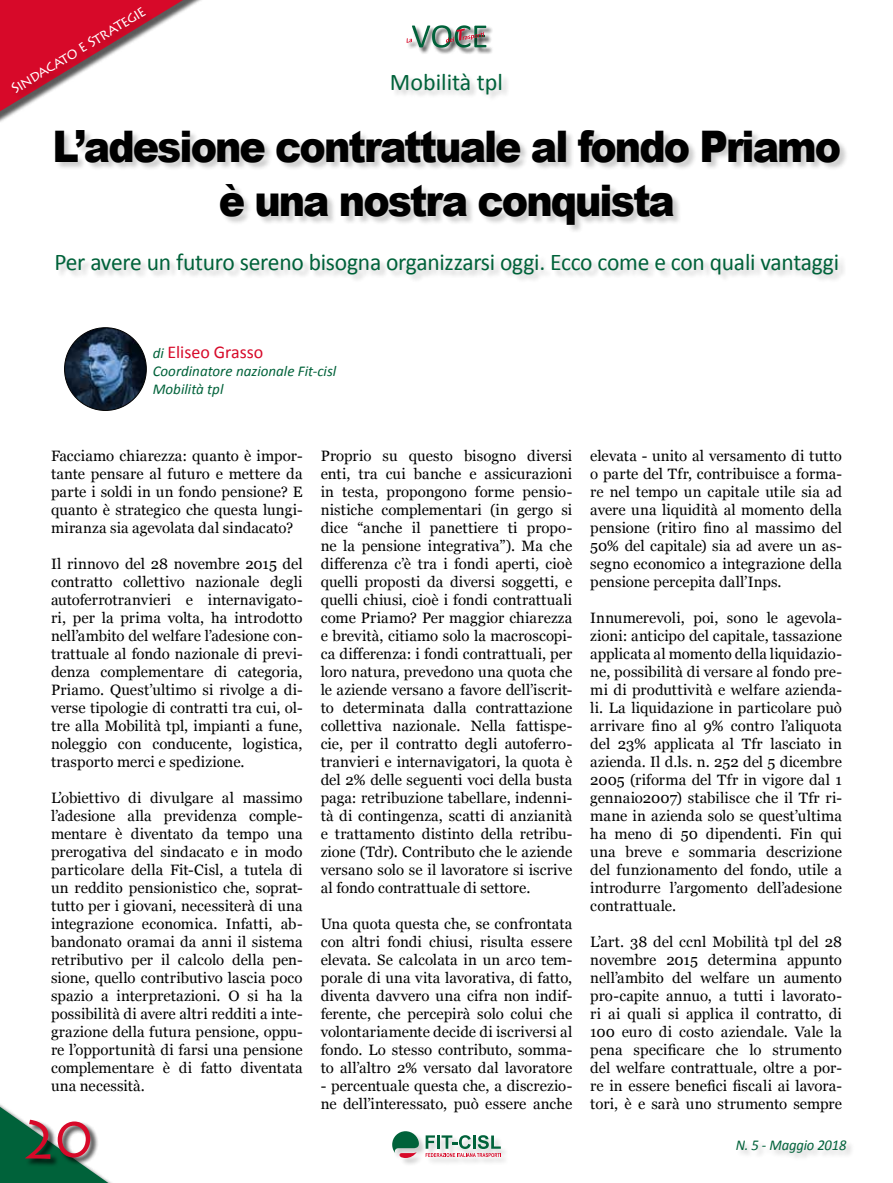
<style>
.page{position:relative;width:893px;height:1183px;background:#fff}
.page>*{position:absolute;margin:0;border:0;box-sizing:border-box;transform-origin:0 0}
.t1{font:54px "Lithos Pro";color:#d70929;scale:.95 1}
.t2{font:900 43.5px/54px "Arial";letter-spacing:-.05em;color:#000;text-align:center;scale:.91 1}
.t3{font:24px "Calibri";letter-spacing:-.01em;color:#00623a}
.t4{font:18px "Calibri";color:#d70929}
.t5{font:15px/18px "Georgia";letter-spacing:.005em;color:#000;text-align:justify}
.t6{font:italic 15px/18px "Calibri";color:#00623a}
.t7{font:15px "Lithos Pro";color:#fff;scale:.95 1}
.s1{font-style:italic;font-size:15px;color:#00623a}
</style>
<div class="page">
<div style="left:392px;top:74px;width:118px;height:28px;background:#000;opacity:.2"></div>
<div style="left:55px;top:130px;width:794px;height:104px;background:#000;opacity:.2"></div>
<div style="left:56px;top:254px;width:790px;height:29px;background:#000;opacity:.2"></div>
<img style="left:65px;top:327px;width:81px;height:83px">
<div style="left:64px;top:327px;width:83px;height:83px;border:1px solid #000;border-radius:50%"></div>
<div style="left:412px;top:25px;width:81px;height:30px;background:#000;opacity:.65"></div>
<div style="left:407px;top:39px;width:12px;height:11px;background:#f9f9f9"></div>
<div style="left:446px;top:29px;width:45px;height:20px;background:#000;opacity:.65"></div>
<svg style="left:407px;top:25px;width:79px;height:23px"></svg>
<svg style="left:0;top:1104px;width:110px;height:78px"></svg>
<div style="left:25px;top:1119px;width:74px;height:48px;background:#000;opacity:.65"></div>
<div style="left:393px;top:1131px;width:117px;height:35px;background:#000;opacity:.2"></div>
<svg style="left:392px;top:1131px;width:27px;height:26px"></svg>
<svg style="left:426px;top:1134px;width:75px;height:22px"></svg>
<div style="left:737px;top:1140px;width:118px;height:21px;background:#000;opacity:.2"></div>
<svg style="left:0;top:0;width:201px;height:119px"></svg>
<div style="left:11px;top:7px;width:144px;height:95px;background:#000;opacity:.2"></div>
<p class="t7" style="left:8px;top:82px;width:164px;rotate:-31deg">Sindacato e Strategie</p>
<h3 class="t3" style="left:390px;top:67px;width:115px">Mobilità tpl</h3>
<h2 class="t2" style="left:53px;top:118px;width:868px">L’adesione contrattuale al fondo Priamo è una nostra conquista</h2>
<h3 class="t3" style="left:54px;top:247px;width:786px">Per avere un futuro sereno bisogna organizzarsi oggi. Ecco come e con quali vantaggi</h3>
<p class="t4" style="left:153px;top:340px;width:112px"><span class="s1">di</span> Eliseo Grasso</p>
<p class="t6" style="left:153px;top:361px;width:185px">Coordinatore nazionale Fit-cisl<br>Mobilità tpl</p>
<p class="t5" style="left:51px;top:445px;width:253px">Facciamo chiarezza: quanto è impor&shy;tante pensare al futuro e mettere da parte i soldi in un fondo pensione? E quanto è strategico che questa lungi&shy;miranza sia agevolata dal sindacato?</p>
<p class="t5" style="left:51px;top:553px;width:253px">Il rinnovo del 28 novembre 2015 del contratto collettivo nazionale degli autoferrotranvieri e internavigato&shy;ri, per la prima volta, ha introdotto nell’ambito del welfare l’adesione con&shy;trattuale al fondo nazionale di previ&shy;denza complementare di categoria, Priamo. Quest’ultimo si rivolge a di&shy;verse tipologie di contratti tra cui, ol&shy;tre alla Mobilità tpl, impianti a fune, noleggio con conducente, logistica, trasporto merci e spedizione.</p>
<p class="t5" style="left:51px;top:787px;width:253px">L’obiettivo di divulgare al massimo l’adesione alla previdenza comple&shy;mentare è diventato da tempo una prerogativa del sindacato e in modo particolare della Fit-Cisl, a tutela di un reddito pensionistico che, soprat&shy;tutto per i giovani, necessiterà di una integrazione economica. Infatti, ab&shy;bandonato oramai da anni il sistema retributivo per il calcolo della pen&shy;sione, quello contributivo lascia poco spazio a interpretazioni. O si ha la possibilità di avere altri redditi a inte&shy;grazione della futura pensione, oppu&shy;re l’opportunità di farsi una pensione complementare è di fatto diventata una necessità.</p>
<h1 class="t1" style="left:22px;top:1108px;width:76px">20</h1>
<p class="t5" style="left:321px;top:445px;width:253px">Proprio su questo bisogno diversi enti, tra cui banche e assicurazioni in testa, propongono forme pensio&shy;nistiche complementari (in gergo si dice “anche il panettiere ti propo&shy;ne la pensione integrativa”). Ma che differenza c’è tra i fondi aperti, cioè quelli proposti da diversi soggetti, e quelli chiusi, cioè i fondi contrattuali come Priamo? Per maggior chiarezza e brevità, citiamo solo la macroscopi&shy;ca differenza: i fondi contrattuali, per loro natura, prevedono una quota che le aziende versano a favore dell’iscrit&shy;to determinata dalla contrattazione collettiva nazionale. Nella fattispe&shy;cie, per il contratto degli autoferro&shy;tranvieri e internavigatori, la quota è del 2% delle seguenti voci della busta paga: retribuzione tabellare, indenni&shy;tà di contingenza, scatti di anzianità e trattamento distinto della retribu&shy;zione (Tdr). Contributo che le aziende versano solo se il lavoratore si iscrive al fondo contrattuale di settore.</p>
<p class="t5" style="left:321px;top:913px;width:253px">Una quota questa che, se confrontata con altri fondi chiusi, risulta essere elevata. Se calcolata in un arco tem&shy;porale di una vita lavorativa, di fatto, diventa davvero una cifra non indif&shy;ferente, che percepirà solo colui che volontariamente decide di iscriversi al fondo. Lo stesso contributo, somma&shy;to all’altro 2% versato dal lavoratore</p>
<p class="t5" style="left:321px;top:1075px;width:253px">- percentuale questa che, a discrezio&shy;ne dell’interessato, può essere anche</p>
<p class="t5" style="left:590px;top:445px;width:253px">elevata - unito al versamento di tutto o parte del Tfr, contribuisce a forma&shy;re nel tempo un capitale utile sia ad avere una liquidità al momento della pensione (ritiro fino al massimo del 50% del capitale) sia ad avere un as&shy;segno economico a integrazione della pensione percepita dall’Inps.</p>
<p class="t5" style="left:590px;top:607px;width:253px">Innumerevoli, poi, sono le agevola&shy;zioni: anticipo del capitale, tassazione applicata al momento della liquidazio&shy;ne, possibilità di versare al fondo pre&shy;mi di produttività e welfare azienda&shy;li. La liquidazione in particolare può arrivare fino al 9% contro l’aliquota del 23% applicata al Tfr lasciato in azienda. Il d.ls. n. 252 del 5 dicembre 2005 (riforma del Tfr in vigore dal 1 gennaio2007) stabilisce che il Tfr ri&shy;mane in azienda solo se quest’ultima ha meno di 50 dipendenti. Fin qui una breve e sommaria descrizione del funzionamento del fondo, utile a introdurre l’argomento dell’adesione contrattuale.</p>
<p class="t5" style="left:590px;top:931px;width:253px">L’art. 38 del ccnl Mobilità tpl del 28 novembre 2015 determina appunto nell’ambito del welfare un aumento pro-capite annuo, a tutti i lavorato&shy;ri ai quali si applica il contratto, di 100 euro di costo aziendale. Vale la pena specificare che lo strumento del welfare contrattuale, oltre a por&shy;re in essere benefici fiscali ai lavora&shy;tori, è e sarà uno strumento sempre</p>
<p class="t6" style="left:736px;top:1135px;width:112px">N. 5 - Maggio 2018</p>
</div>
